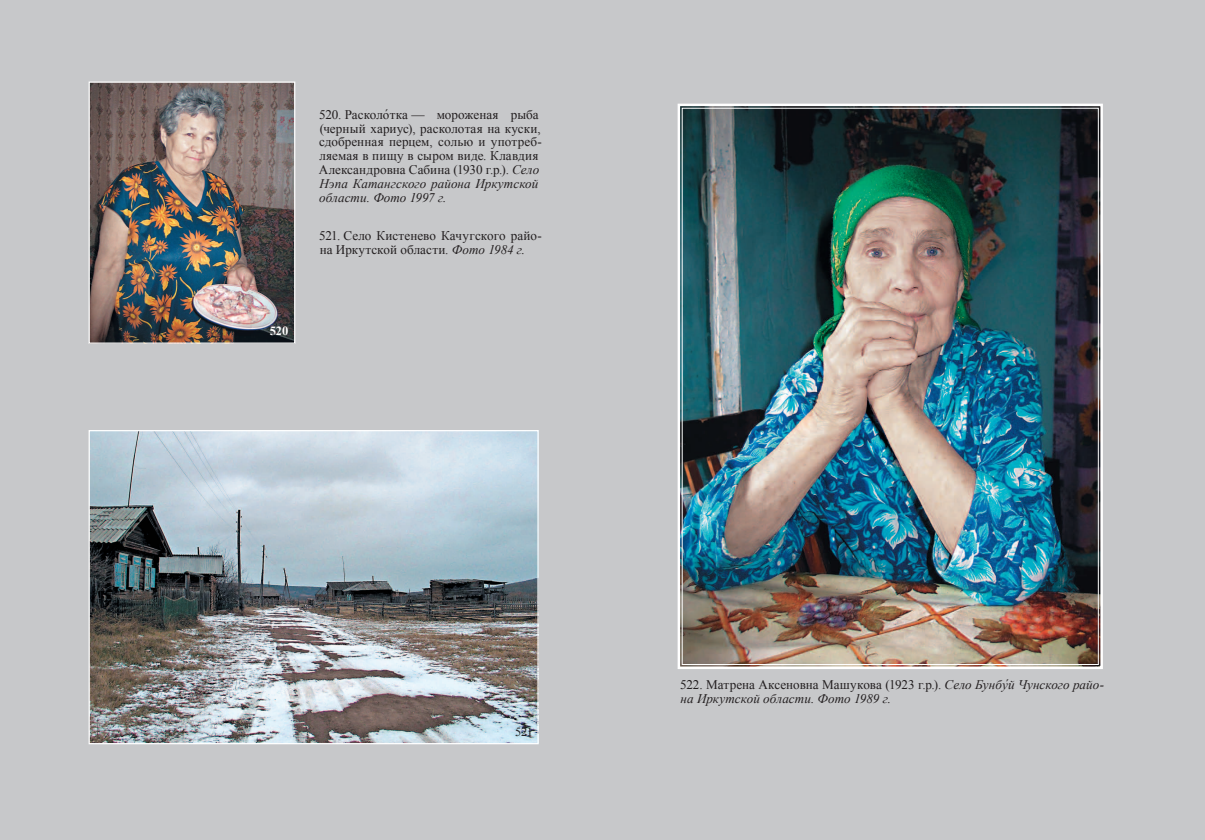
<style>
.page{position:relative;width:1205px;height:840px;background:#fff}
.page>*{position:absolute;margin:0;border:0;box-sizing:border-box;transform-origin:0 0}
.t1{font:13.12px/13.8px "Times New Roman";color:#231f20}
.t2{font:italic 13.12px/13.8px "Times New Roman";letter-spacing:.005em;color:#231f20}
.t3{font:700 12.5px "Times New Roman";color:#fff}
.t4{font:12.5px "Times New Roman";color:#231f20}
.s1{font-family:"Times New Roman PSMT Acsent"}
.s2{font-style:italic}
.s3{font-style:normal}
.s4{font-family:"Times New Roman PS Italic MT Acsent";font-style:normal}
</style>
<div class="page">
<div style="left:0;top:0;width:602px;height:840px;background:#c7c8ca"></div>
<div style="left:602px;top:0;width:603px;height:840px;background:#c7c8ca"></div>
<img style="left:677px;top:103px;width:426px;height:566px">
<img style="left:91px;top:83px;width:202px;height:259px">
<div style="left:89px;top:81px;width:206px;height:263px;border:1px solid #fff"></div>
<img style="left:91px;top:432px;width:446px;height:310px">
<div style="left:89px;top:430px;width:450px;height:314px;border:1px solid #fff"></div>
<p class="t3" style="left:270px;top:322px;width:20px">520</p>
<p class="t1" style="left:319px;top:107px;width:224px">520. Раскол<span class="s1">о</span>тка — мороженая рыба (черный хариус), расколотая на куски, сдобренная перцем, солью и употреб&shy;ляемая в пищу в сыром виде. Клавдия Александровна Сабина (1930 г.р.). <span class="s2">Село Нэпа Катангского района Иркутской области. Фото 1997 г.</span></p>
<p class="t1" style="left:319px;top:229px;width:224px">521. Село Кистенево Качугского райо&shy;на Иркутской области. <span class="s2">Фото 1984 г.</span></p>
<p class="t4" style="left:515px;top:723px;width:19px">521</p>
<p class="t2" style="left:680px;top:678px;width:425px"><span class="s3">522. Матрена Аксеновна Машукова (1923 г.р.).</span> Село Бунб<span class="s4">у</span>й Чунского райо&shy;на Иркутской области. Фото 1989 г.</p>
</div>
